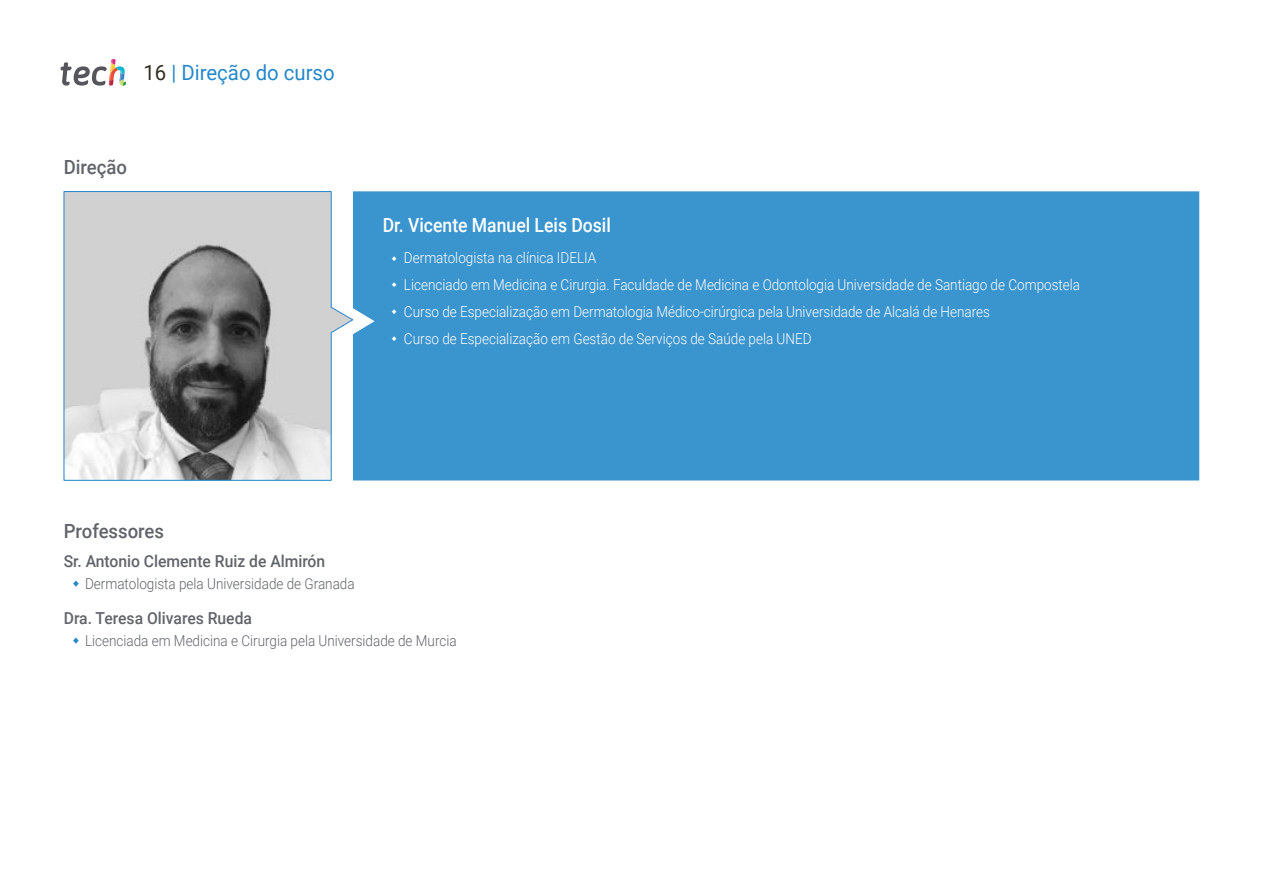
<style>
.page{position:relative;width:1263px;height:893px;background:#fff}
.page>*{position:absolute;margin:0;border:0;box-sizing:border-box;transform-origin:0 0}
.t1{font:21px "Roboto";color:#2488c9}
.t2{font:500 19.5px "Roboto";color:#fff;scale:.9 1}
.t3{font:500 19.5px "Roboto";color:#61646a;scale:.95 1}
.t4{font:500 16.5px "Roboto";color:#61646a;scale:.95 1}
.t5{font:300 15px/26.7px "Roboto";color:#fff;scale:.9 1}
.t6{font:300 15px "Roboto";color:#61646a;scale:.9 1}
.s1{color:#312e20}
</style>
<div class="page">
<svg style="left:61px;top:59px;width:65px;height:27px"></svg>
<div style="left:354px;top:191px;width:845px;height:289px;background:#3a94ce"></div>
<svg style="left:63px;top:191px;width:291px;height:290px;background:#b6b7b8"></svg>
<svg style="left:392px;top:256px;width:5px;height:5px"></svg>
<svg style="left:392px;top:283px;width:5px;height:5px"></svg>
<svg style="left:392px;top:309px;width:5px;height:5px"></svg>
<svg style="left:392px;top:336px;width:5px;height:5px"></svg>
<h1 class="t1" style="left:144px;top:57px;width:193px"><span class="s1">16</span> | Direção do curso</h1>
<h2 class="t3" style="left:64px;top:154px;width:68px">Direção</h2>
<h2 class="t2" style="left:383px;top:211px;width:255px">Dr. Vicente Manuel Leis Dosil</h2>
<p class="t5" style="left:404px;top:244px;width:753px">Dermatologista na clínica IDELIA<br>Licenciado em Medicina e Cirurgia. Faculdade de Medicina e Odontologia Universidade de Santiago de Compostela Curso de Especialização em Dermatologia Médico-cirúrgica pela Universidade de Alcalá de Henares<br>Curso de Especialização em Gestão de Serviços de Saúde pela UNED</p>
<h2 class="t3" style="left:64px;top:517px;width:107px">Professores</h2>
<p class="t4" style="left:64px;top:550px;width:277px">Sr. Antonio Clemente Ruiz de Almirón</p>
<p class="t6" style="left:85px;top:574px;width:301px">Dermatologista pela Universidade de Granada</p>
<p class="t4" style="left:64px;top:606px;width:200px">Dra. Teresa Olivares Rueda</p>
<p class="t6" style="left:85px;top:630px;width:414px">Licenciada em Medicina e Cirurgia pela Universidade de Murcia</p>
</div>
